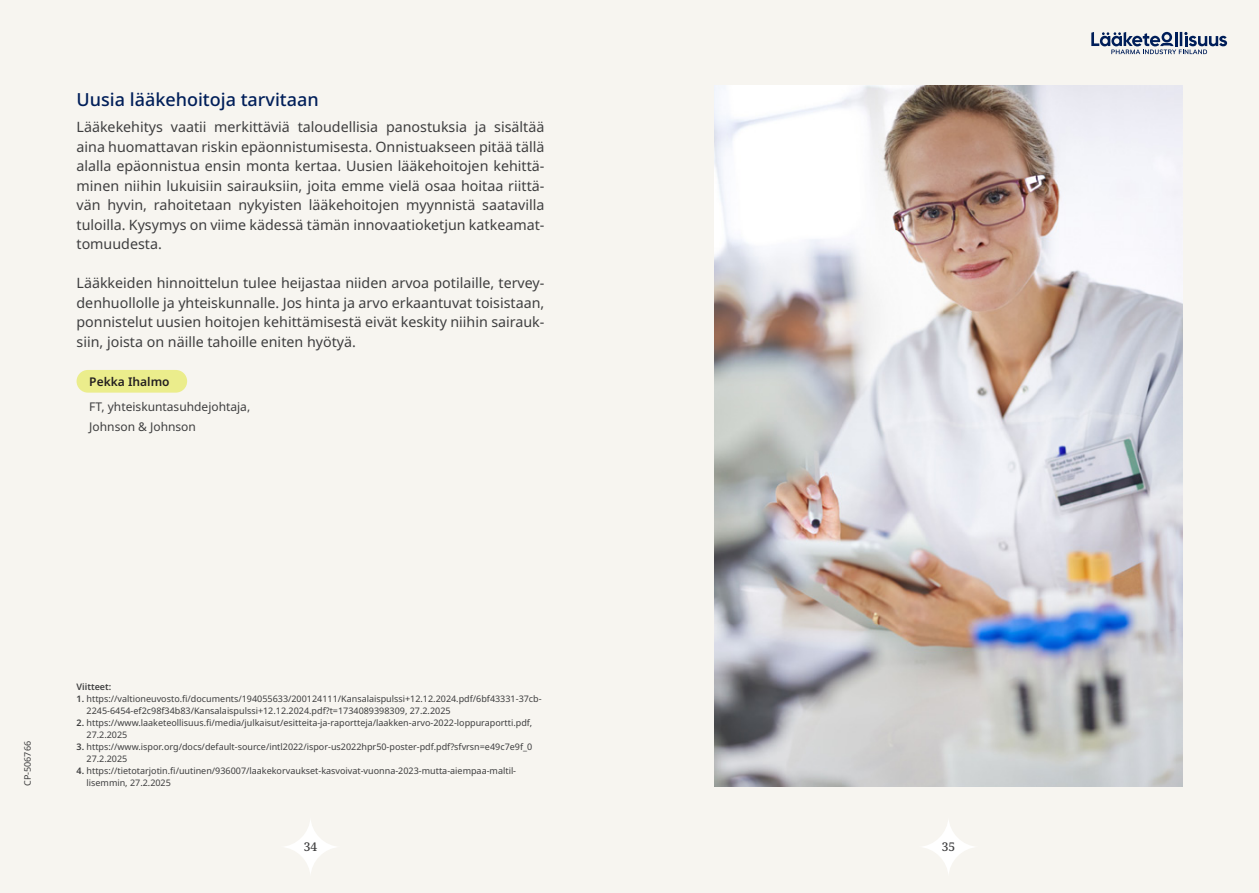
<style>
.page{position:relative;width:1259px;height:893px;background:#f7f5f0}
.page>*{position:absolute;margin:0;border:0;box-sizing:border-box;transform-origin:0 0}
.Väliotsikko{font:500 18px "Noto Sans";color:#001e59}
.Leipis_2{font:14.25px/19.5px "Noto Sans";color:#3e3e3f;text-align:justify}
.Loppunimet_ym{font:12px "Noto Sans";color:#3e3e3f}
.Loppunimet_ym-2{font:600 12px "Noto Sans";color:#231f20}
.t1{font:500 12px "Noto Serif";color:#3e3e3f}
.Viitteet{font:9px/12px "Noto Sans";color:#3e3e3f}
.Viitteet-2{font:600 9px "Noto Sans";color:#3e3e3f}
.s1{font-weight:600}
</style>
<div class="page">
<div style="left:918px;top:817px;width:60px;height:60px;background:linear-gradient(to right,#f9f8f4,#f9f8f4);border-radius:30px"></div>
<div style="left:280px;top:817px;width:60px;height:60px;background:linear-gradient(to right,#f9f8f4,#f9f8f4);border-radius:30px"></div>
<svg style="left:1091px;top:32px;width:136px;height:22px"></svg>
<div style="left:77px;top:370px;width:110px;height:23px;background:#ebed8c;border-radius:11px"></div>
<img style="left:714px;top:85px;width:468px;height:702px">
<p class="Väliotsikko" style="left:77px;top:87px;width:244px">Uusia lääkehoitoja tarvitaan</p>
<p class="Leipis_2" style="left:77px;top:117px;width:469px">Lääkekehitys vaatii merkittäviä taloudellisia panostuksia ja sisältää aina huomattavan riskin epäonnistumisesta. Onnistuakseen pitää tällä alalla epäonnistua ensin monta kertaa. Uusien lääkehoitojen kehittä&shy;minen niihin lukuisiin sairauksiin, joita emme vielä osaa hoitaa riittä&shy;vän hyvin, rahoitetaan nykyisten lääkehoitojen myynnistä saatavilla tuloilla. Kysymys on viime kädessä tämän innovaatioketjun katkeamat&shy;tomuudesta.</p>
<p class="Leipis_2" style="left:77px;top:273px;width:469px">Lääkkeiden hinnoittelun tulee heijastaa niiden arvoa potilaille, tervey&shy;denhuollolle ja yhteiskunnalle. Jos hinta ja arvo erkaantuvat toisistaan, ponnistelut uusien hoitojen kehittämisestä eivät keskity niihin sairauk&shy;siin, joista on näille tahoille eniten hyötyä.</p>
<p class="Loppunimet_ym-2" style="left:89px;top:373px;width:82px">Pekka Ihalmo</p>
<p class="Loppunimet_ym" style="left:89px;top:398px;width:162px">FT, yhteiskuntasuhdejohtaja,</p>
<p class="Loppunimet_ym" style="left:89px;top:418px;width:108px">Johnson &amp; Johnson</p>
<p class="Viitteet" style="left:22px;top:786px;width:46px;rotate:-90deg">CP-506766</p>
<p class="Viitteet-2" style="left:77px;top:680px;width:36px">Viitteet:</p>
<p class="Viitteet" style="left:87px;top:693px;width:457px;text-indent:-10px"><span class="s1">1.</span> https://valtioneuvosto.fi/documents/194055633/200124111/Kansalaispulssi+12.12.2024.pdf/6bf43331-37cb-<br>2245-6454-ef2c98f34b83/Kansalaispulssi+12.12.2024.pdf?t=1734089398309, 27.2.2025</p>
<p class="Viitteet" style="left:87px;top:717px;width:447px;text-indent:-10px"><span class="s1">2.</span> https://www.laaketeollisuus.fi/media/julkaisut/esitteita-ja-raportteja/laakken-arvo-2022-loppuraportti.pdf,<br>27.2.2025</p>
<p class="Viitteet" style="left:87px;top:741px;width:447px;text-indent:-10px"><span class="s1">3.</span> https://www.ispor.org/docs/default-source/intl2022/ispor-us2022hpr50-poster-pdf.pdf?sfvrsn=e49c7e9f_0<br>27.2.2025</p>
<p class="Viitteet" style="left:77px;top:765px;width:441px"><span class="s1">4.</span> https://tietotarjotin.fi/uutinen/936007/laakekorvaukset-kasvoivat-vuonna-2023-mutta-aiempaa-maltil-</p>
<p class="Viitteet" style="left:87px;top:777px;width:86px">lisemmin, 27.2.2025</p>
<p class="t1" style="left:304px;top:838px;width:15px">34</p>
<p class="t1" style="left:941px;top:838px;width:15px">35</p>
</div>
